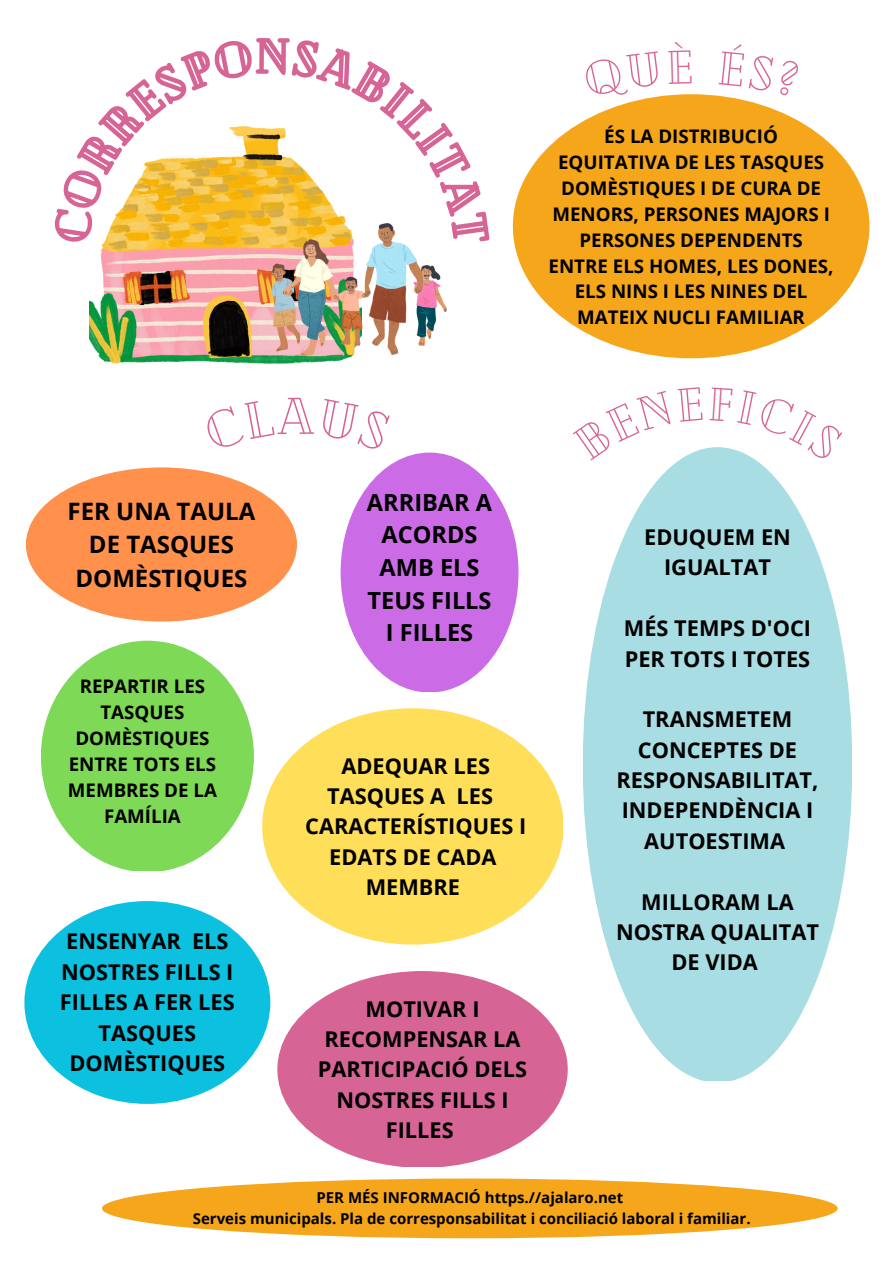
<style>
.page{position:relative;width:893px;height:1263px;background:#fff}
.page>*{position:absolute;margin:0;border:0;box-sizing:border-box;transform-origin:0 0}
.t1{font:51.68px "Cheque";color:#d66596}
.t2{font:700 24px/33.2px "Open Sans";color:#000;text-align:center}
.t3{font:700 23.55px/32.6px "Open Sans";color:#000;text-align:center}
.t4{font:700 21.75px/30.4px "Open Sans";color:#000;text-align:center}
.t5{font:700 18.75px/25.9px "Open Sans";color:#000;text-align:center}
.t6{font:700 15px/20.9px "Open Sans";color:#000;text-align:center}
</style>
<div class="page">
<img style="left:89px;top:247px;width:263px;height:116px">
<img style="left:271px;top:247px;width:176px;height:109px">
<svg style="left:41px;top:641px;width:213px;height:230px;fill:#7ed957"></svg>
<div style="left:24px;top:901px;width:246px;height:203px;background:#0cc0df;border-radius:50%"></div>
<div style="left:340px;top:453px;width:178px;height:239px;background:#cb6ce6;border-radius:50%"></div>
<div style="left:26px;top:467px;width:271px;height:154px;background:#ff914d;border-radius:50%"></div>
<svg style="left:54px;top:38px;width:436px;height:209px"></svg>
<div style="left:262px;top:708px;width:301px;height:236px;background:#ffde59;border-radius:50%"></div>
<div style="left:513px;top:94px;width:356px;height:264px;background:#f5a61b;border-radius:50%"></div>
<svg style="left:583px;top:448px;width:268px;height:633px;fill:#a8dde3"></svg>
<svg style="left:277px;top:971px;width:291px;height:195px;fill:#d66596"></svg>
<div style="left:102px;top:1178px;width:735px;height:60px;background:#f5a61b;border-radius:50%"></div>
<svg style="left:631px;top:96px;width:31px;height:6px"></svg>
<svg style="left:583px;top:448px;width:119px;height:13px"></svg>
<svg style="left:709px;top:447px;width:135px;height:15px"></svg>
<p class="t5" style="left:548px;top:123px;width:287px">ÉS LA DISTRIBUCIÓ<br>EQUITATIVA DE LES TASQUES<br>DOMÈSTIQUES I DE CURA DE<br>MENORS, PERSONES MAJORS I<br>PERSONES DEPENDENTS<br>ENTRE ELS HOMES, LES DONES,<br>ELS NINS I LES NINES DEL<br>MATEIX NUCLI FAMILIAR</p>
<h1 class="t1" style="left:277px;top:382px;width:39px">A</h1>
<p class="t2" style="left:68px;top:494px;width:189px">FER UNA TAULA<br>DE TASQUES<br>DOMÈSTIQUES</p>
<p class="t5" style="left:68px;top:673px;width:151px">REPARTIR LES<br>TASQUES<br>DOMÈSTIQUES<br>ENTRE TOTS ELS<br>MEMBRES DE LA<br>FAMÍLIA</p>
<p class="t4" style="left:60px;top:926px;width:176px">ENSENYAR ELS<br>NOSTRES FILLS I<br>FILLES A FER LES<br>TASQUES<br>DOMÈSTIQUES</p>
<p class="t3" style="left:367px;top:485px;width:127px">ARRIBAR A<br>ACORDS<br>AMB ELS<br>TEUS FILLS<br>I FILLES</p>
<p class="t4" style="left:305px;top:750px;width:222px">ADEQUAR LES<br>TASQUES A LES<br>CARACTERÍSTIQUES I<br>EDATS DE CADA<br>MEMBRE</p>
<p class="t4" style="left:318px;top:993px;width:211px">MOTIVAR I<br>RECOMPENSAR LA<br>PARTICIPACIÓ DELS<br>NOSTRES FILLS I<br>FILLES</p>
<p class="t4" style="left:644px;top:521px;width:148px">EDUQUEM EN<br>IGUALTAT</p>
<p class="t4" style="left:624px;top:612px;width:189px;text-align:left">MÉS TEMPS D'OCI<br>PER TOTS I TOTES</p>
<p class="t4" style="left:616px;top:704px;width:203px">TRANSMETEM<br>CONCEPTES DE<br>RESPONSABILITAT,<br>INDEPENDÈNCIA I<br>AUTOESTIMA</p>
<p class="t4" style="left:616px;top:886px;width:204px">MILLORAM LA<br>NOSTRA QUALITAT<br>DE VIDA</p>
<p class="t6" style="left:193px;top:1187px;width:559px">PER MÉS INFORMACIÓ https.//ajalaro.net<br>Serveis municipals. Pla de corresponsabilitat i conciliació laboral i familiar.</p>
</div>
